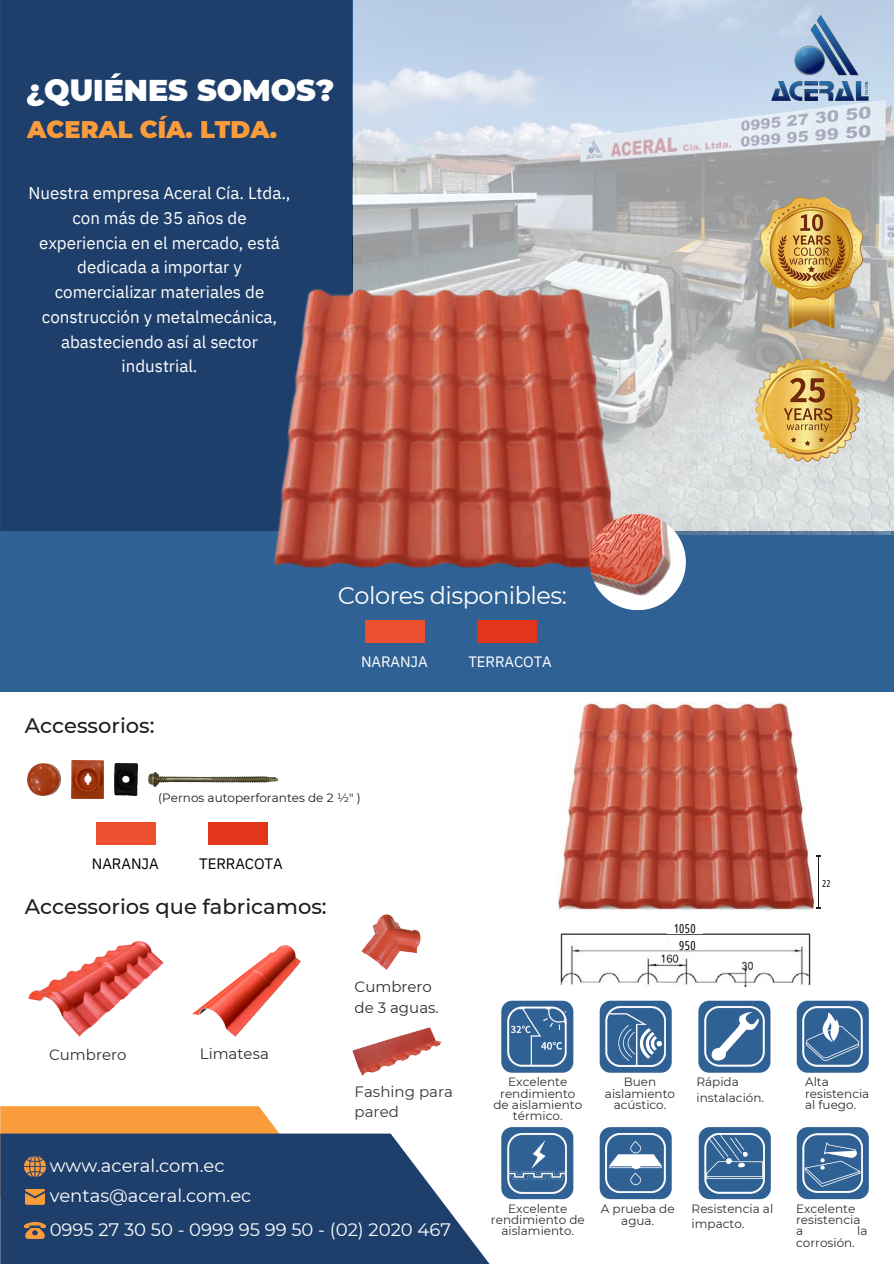
<style>
.page{position:relative;width:894px;height:1264px;background:#fff}
.page>*{position:absolute;margin:0;border:0;box-sizing:border-box;transform-origin:0 0}
.t1{font:900 30px "Montserrat";color:#fff}
.t2{font:24px "Montserrat";letter-spacing:-.02em;color:#fff}
.t3{font:900 24px "Montserrat";color:#fa9b3c}
.t4{font:500 21px "Montserrat";color:#1e1e1e}
.t5{font:18px/30.3px "Montserrat";color:#fff}
.t6{font:16.95px/24.8px "IBM Plex Sans";color:#fff;text-align:center}
.t7{font:15px/20.2px "Montserrat";color:#2e2e2e}
.t8{font:15px "IBM Plex Sans";letter-spacing:-.005em;color:#fff}
.t9{font:15px "IBM Plex Sans";letter-spacing:-.005em;color:#000}
.t10{font:15px "Montserrat";color:#363636}
.t11{font:12.3px/16.6px "Open Sans Condensed";letter-spacing:.03em;color:#000;text-align:center}
.t12{font:12px/11.2px "Montserrat";color:#2e2e2e;text-align:center}
.t13{font:12px "Montserrat";color:#1e1e1e}
.t14{font:9.6px "Open Sans Condensed";color:#000}
</style>
<div class="page">
<div style="left:0;top:0;width:352px;height:531px;background:#1e3f6b"></div>
<div style="left:0;top:531px;width:893px;height:160px;background:#306194"></div>
<svg style="left:0;top:1106px;width:279px;height:27px"></svg>
<svg style="left:0;top:1133px;width:489px;height:130px;fill:#1e3f6b"></svg>
<div style="left:477px;top:620px;width:60px;height:22px;background:#e2351b"></div>
<div style="left:365px;top:620px;width:59px;height:22px;background:#ee502f"></div>
<img style="left:148px;top:772px;width:129px;height:14px">
<img style="left:114px;top:764px;width:24px;height:31px">
<img style="left:72px;top:760px;width:31px;height:39px">
<img style="left:27px;top:764px;width:34px;height:31px">
<img style="left:352px;top:0;width:541px;height:534px">
<img style="left:760px;top:197px;width:102px;height:132px">
<img style="left:755px;top:358px;width:104px;height:104px">
<img style="left:25px;top:1221px;width:20px;height:17px">
<img style="left:25px;top:1156px;width:20px;height:20px">
<img style="left:25px;top:1189px;width:19px;height:15px">
<div style="left:501px;top:1000px;width:72px;height:72px;background:#306194;border-radius:11px"></div>
<img style="left:507px;top:1006px;width:60px;height:60px">
<div style="left:501px;top:1127px;width:72px;height:72px;background:#306194;border-radius:11px"></div>
<div style="left:599px;top:1000px;width:72px;height:72px;background:#306194;border-radius:11px"></div>
<div style="left:599px;top:1127px;width:72px;height:72px;background:#306194;border-radius:11px"></div>
<div style="left:698px;top:1000px;width:72px;height:72px;background:#306194;border-radius:11px"></div>
<div style="left:698px;top:1127px;width:72px;height:72px;background:#306194;border-radius:11px"></div>
<div style="left:796px;top:1000px;width:72px;height:72px;background:#306194;border-radius:11px"></div>
<div style="left:796px;top:1127px;width:72px;height:72px;background:#306194;border-radius:11px"></div>
<img style="left:605px;top:1006px;width:60px;height:60px">
<img style="left:704px;top:1006px;width:60px;height:60px">
<img style="left:802px;top:1006px;width:60px;height:60px">
<img style="left:507px;top:1133px;width:60px;height:60px">
<img style="left:605px;top:1133px;width:60px;height:59px">
<img style="left:704px;top:1133px;width:60px;height:60px">
<img style="left:802px;top:1133px;width:60px;height:59px">
<img style="left:270px;top:286px;width:352px;height:286px">
<img style="left:589px;top:514px;width:96px;height:95px;border-radius:50%">
<div style="left:208px;top:822px;width:60px;height:22px;background:#e2351b"></div>
<div style="left:96px;top:822px;width:59px;height:22px;background:#ee502f"></div>
<img style="left:557px;top:702px;width:258px;height:209px">
<img style="left:560px;top:933px;width:251px;height:54px">
<div style="left:669px;top:937px;width:35px;height:12px;background:#fff"></div>
<hr style="left:818px;top:855px;width:1px;height:53px;background:#1d1d1b">
<img style="left:771px;top:15px;width:97px;height:86px">
<img style="left:29px;top:941px;width:135px;height:95px">
<img style="left:192px;top:946px;width:108px;height:90px">
<img style="left:361px;top:914px;width:59px;height:55px">
<img style="left:352px;top:1027px;width:89px;height:48px">
<p class="t1" style="left:26px;top:72px;width:309px">¿QUIÉNES SOMOS?</p>
<p class="t3" style="left:27px;top:115px;width:251px">ACERAL CÍA. LTDA.</p>
<p class="t6" style="left:29px;top:180px;width:263px">Nuestra empresa Aceral Cía. Ltda., con más de 35 años de experiencia en el mercado, está dedicada a importar y comercializar materiales de construcción y metalmecánica, abasteciendo así al sector industrial.</p>
<p class="t4" style="left:25px;top:712px;width:131px">Accessorios:</p>
<p class="t2" style="left:338px;top:580px;width:230px">Colores disponibles:</p>
<p class="t8" style="left:361px;top:651px;width:68px">NARANJA</p>
<p class="t8" style="left:468px;top:651px;width:85px">TERRACOTA</p>
<p class="t13" style="left:158px;top:790px;width:204px">(Pernos autoperforantes de 2 ½" )</p>
<p class="t9" style="left:92px;top:853px;width:68px">NARANJA</p>
<p class="t9" style="left:199px;top:853px;width:85px">TERRACOTA</p>
<p class="t4" style="left:25px;top:893px;width:303px">Accessorios que fabricamos:</p>
<p class="t7" style="left:49px;top:1044px;width:79px">Cumbrero</p>
<p class="t7" style="left:200px;top:1043px;width:70px">Limatesa</p>
<p class="t7" style="left:354px;top:976px;width:86px">Cumbrero de 3 aguas.</p>
<p class="t10" style="left:354px;top:1082px;width:100px">Fashing para</p>
<p class="t10" style="left:354px;top:1102px;width:46px">pared</p>
<p class="t5" style="left:50px;top:1150px;width:203px">www.aceral.com.ec ventas@aceral.com.ec</p>
<p class="t5" style="left:50px;top:1214px;width:403px">0995 27 30 50 - 0999 95 99 50 - (02) 2020 467</p>
<p class="t11" style="left:673px;top:920px;width:23px">1050<br>950</p>
<p class="t14" style="left:821px;top:876px;width:10px">22</p>
<p class="t12" style="left:493px;top:1076px;width:90px">Excelente rendimiento de aislamiento térmico.</p>
<p class="t12" style="left:604px;top:1076px;width:72px">Buen aislamiento acústico.</p>
<p class="t12" style="left:696px;top:1073px;width:69px;line-height:15.8px;text-align:left">Rápida instalación.</p>
<p class="t12" style="left:804px;top:1076px;width:66px;text-align:left">Alta resistencia al fuego.</p>
<p class="t12" style="left:491px;top:1202px;width:95px">Excelente rendimiento de aislamiento.</p>
<p class="t12" style="left:600px;top:1202px;width:75px;line-height:12px">A prueba de agua.</p>
<p class="t12" style="left:691px;top:1200px;width:83px;line-height:15.8px;text-align:left">Resistencia al impacto.</p>
<p class="t12" style="left:795px;top:1202px;width:66px;text-align:left">Excelente resistencia a</p>
<p class="t12" style="left:857px;top:1225px;width:12px">la</p>
<p class="t12" style="left:795px;top:1236px;width:60px">corrosión.</p>
</div>
